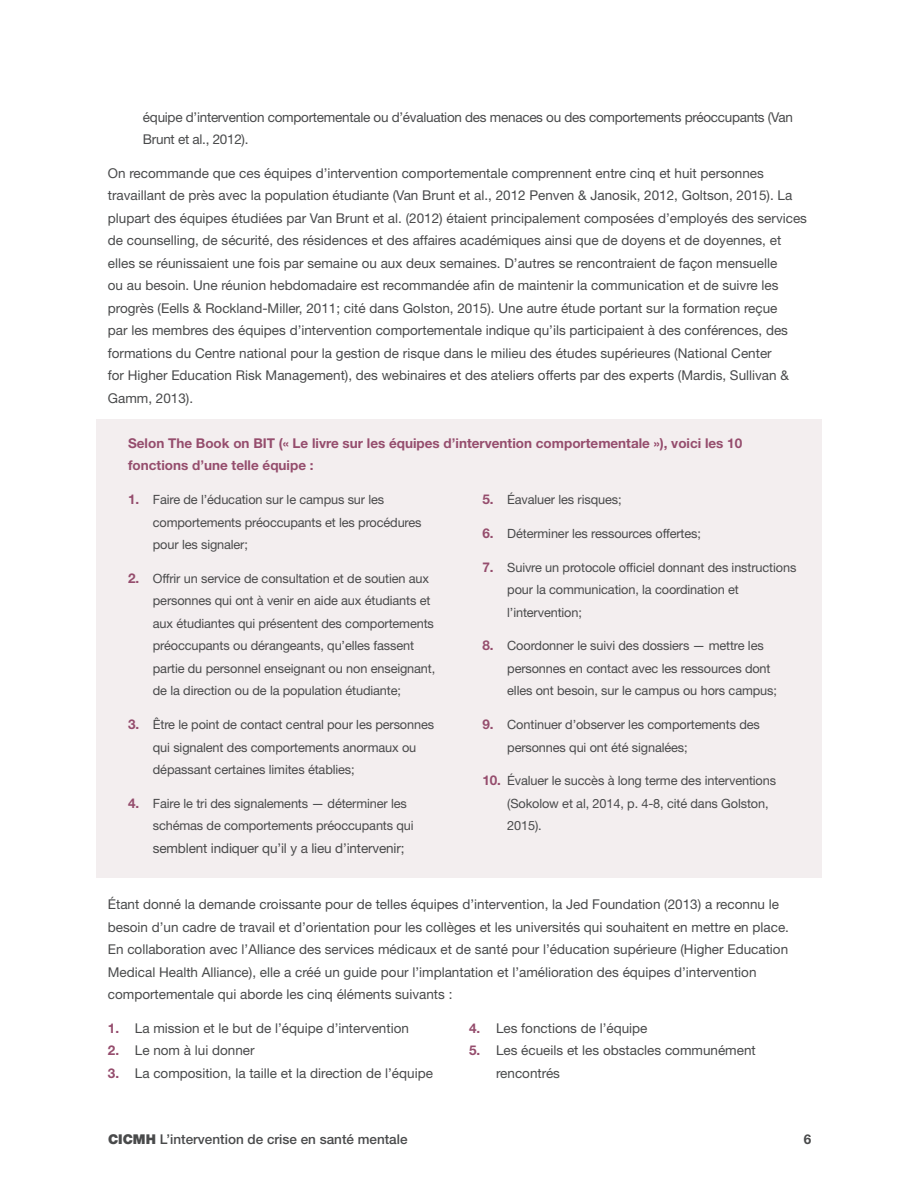
<style>
.page{position:relative;width:918px;height:1188px;background:#fff}
.page>*{position:absolute;margin:0;border:0;box-sizing:border-box;transform-origin:0 0}
.Body_Text{font:13.5px/22.5px "Helvetica Neue LT Std";color:#494a4b}
.Body_Text-2{font:13.5px/22.5px "Helvetica Neue LT Std";letter-spacing:-.02em;color:#494a4b}
.Body_Text-3{font:700 13.5px/22.5px "Helvetica Neue LT Std";color:#954d6d}
.t1{font:500 13.5px "Helvetica Neue LT Std";color:#494a4b}
.t2{font:700 13.5px "Helvetica Neue LT Std";color:#494a4b}
.Body_Text-4{font:12.75px/22.5px "Helvetica Neue LT Std";letter-spacing:-.01em;color:#494a4b}
.s1{font-weight:700;font-size:13.5px;color:#954d6d}
.s2{font-weight:700;color:#954d6d}
.s3{font-weight:900}
</style>
<div class="page">
<div style="left:96px;top:419px;width:726px;height:459px;background:#f3eeef"></div>
<p class="Body_Text-2" style="left:143px;top:105px;width:651px">équipe d’intervention comportementale ou d’évaluation des menaces ou des comportements préoccupants (Van<br>Brunt et al., 2012).</p>
<p class="Body_Text" style="left:108px;top:162px;width:701px">On recommande que ces équipes d’intervention comportementale comprennent entre cinq et huit personnes travaillant de près avec la population étudiante (Van Brunt et al., 2012 Penven &amp; Janosik, 2012, Goltson, 2015). La plupart des équipes étudiées par Van Brunt et al. (2012) étaient principalement composées d’employés des services de counselling, de sécurité, des résidences et des affaires académiques ainsi que de doyens et de doyennes, et elles se réunissaient une fois par semaine ou aux deux semaines. D’autres se rencontraient de façon mensuelle<br>ou au besoin. Une réunion hebdomadaire est recommandée afin de maintenir la communication et de suivre les progrès (Eells &amp; Rockland-Miller, 2011; cité dans Golston, 2015). Une autre étude portant sur la formation reçue<br>par les membres des équipes d’intervention comportementale indique qu’ils participaient à des conférences, des formations du Centre national pour la gestion de risque dans le milieu des études supérieures (National Center<br>for Higher Education Risk Management), des webinaires et des ateliers offerts par des experts (Mardis, Sullivan &amp; Gamm, 2013).</p>
<p class="Body_Text-3" style="left:128px;top:431px;width:616px">Selon The Book on BIT (« Le livre sur les équipes d’intervention comportementale »), voici les 10 fonctions d’une telle équipe :</p>
<p class="Body_Text-4" style="left:153px;top:488px;width:270px;text-indent:-25px"><span class="s1">1.</span> Faire de l’éducation sur le campus sur les comportements préoccupants et les procédures pour les signaler;</p>
<p class="Body_Text-4" style="left:153px;top:567px;width:284px;text-indent:-25px"><span class="s1">2.</span> Offrir un service de consultation et de soutien aux personnes qui ont à venir en aide aux étudiants et aux étudiantes qui présentent des comportements préoccupants ou dérangeants, qu’elles fassent partie du personnel enseignant ou non enseignant, de la direction ou de la population étudiante;</p>
<p class="Body_Text-4" style="left:153px;top:713px;width:283px;text-indent:-25px"><span class="s1">3.</span> Être le point de contact central pour les personnes qui signalent des comportements anormaux ou dépassant certaines limites établies;</p>
<p class="Body_Text-4" style="left:153px;top:792px;width:262px;text-indent:-25px"><span class="s1">4.</span> Faire le tri des signalements — déterminer les schémas de comportements préoccupants qui</p>
<p class="Body_Text" style="left:153px;top:837px;width:253px">semblent indiquer qu’il y a lieu d’intervenir;</p>
<p class="Body_Text-4" style="left:483px;top:488px;width:141px"><span class="s1">5.</span> Éavaluer les risques;</p>
<p class="Body_Text-4" style="left:483px;top:522px;width:220px"><span class="s1">6.</span> Déterminer les ressources offertes;</p>
<p class="Body_Text-4" style="left:507px;top:556px;width:291px;text-indent:-25px"><span class="s1">7.</span> Suivre un protocole officiel donnant des instructions pour la communication, la coordination et l’intervention;</p>
<p class="Body_Text-4" style="left:507px;top:634px;width:271px;text-indent:-25px"><span class="s1">8.</span> Coordonner le suivi des dossiers — mettre les personnes en contact avec les ressources dont elles ont besoin, sur le campus ou hors campus;</p>
<p class="Body_Text-4" style="left:507px;top:713px;width:254px;text-indent:-25px"><span class="s1">9.</span> Continuer d’observer les comportements des personnes qui ont été signalées;</p>
<p class="Body_Text-4" style="left:507px;top:769px;width:270px;text-indent:-25px"><span class="s1">10.</span> Évaluer le succès à long terme des interventions (Sokolow et al, 2014, p. 4-8, cité dans Golston,<br>2015).</p>
<p class="Body_Text" style="left:108px;top:893px;width:683px">Étant donné la demande croissante pour de telles équipes d’intervention, la Jed Foundation (2013) a reconnu le besoin d’un cadre de travail et d’orientation pour les collèges et les universités qui souhaitent en mettre en place.<br>En collaboration avec l’Alliance des services médicaux et de santé pour l’éducation supérieure (Higher Education Medical Health Alliance), elle a créé un guide pour l’implantation et l’amélioration des équipes d’intervention comportementale qui aborde les cinq éléments suivants :</p>
<p class="Body_Text" style="left:108px;top:1017px;width:303px"><span class="s2">1.</span> La mission et le but de l’équipe d’intervention</p>
<p class="Body_Text" style="left:108px;top:1039px;width:148px"><span class="s2">2.</span> Le nom à lui donner</p>
<p class="Body_Text" style="left:108px;top:1062px;width:327px"><span class="s2">3.</span> La composition, la taille et la direction de l’équipe</p>
<p class="Body_Text" style="left:469px;top:1017px;width:180px"><span class="s2">4.</span> Les fonctions de l’équipe</p>
<p class="Body_Text" style="left:496px;top:1039px;width:261px;text-indent:-27px"><span class="s2">5.</span> Les écueils et les obstacles communément rencontrés</p>
<p class="t1" style="left:108px;top:1131px;width:301px"><span class="s3">CICMH</span> L’intervention de crise en santé mentale</p>
<p class="t2" style="left:804px;top:1130px;width:9px">6</p>
</div>
